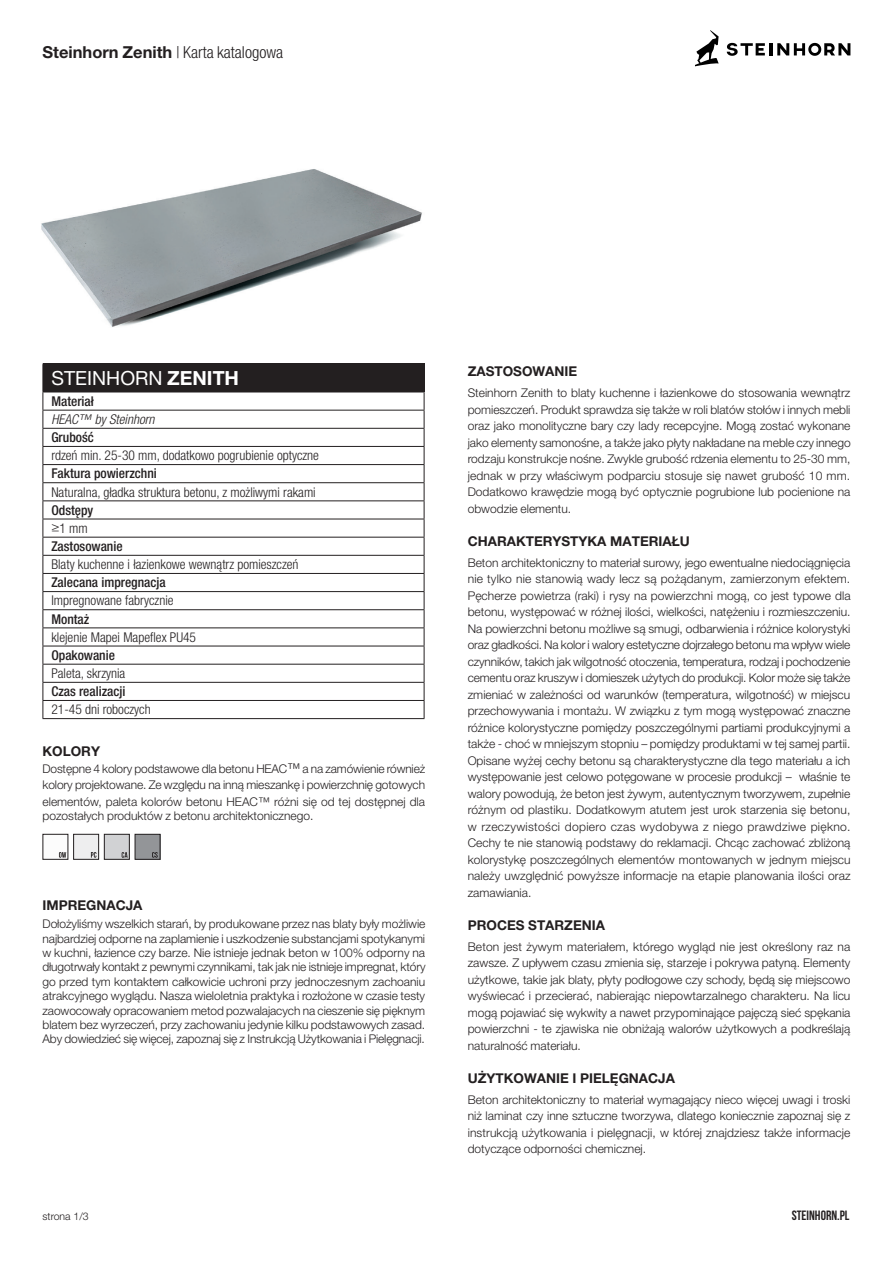
<style>
.page{position:relative;width:893px;height:1263px;background:#fff}
.page>*{position:absolute;margin:0;border:0;box-sizing:border-box;transform-origin:0 0}
.Akapit_szeroki{font:19.5px "Helvetica Neue LT Pro";color:#fff}
.t1{font:300 condensed 16.5px "Helvetica Neue LT Pro";color:#231f20}
.t2{font:300 condensed 13.5px "Helvetica Neue LT Pro";color:#231f20}
.t3{font:500 condensed 13.5px "Helvetica Neue LT Pro";color:#231f20}
.Tytuł_bold_kapitalik{font:700 13.5px "Helvetica Neue LT Pro";color:#231f20}
.t4{font:italic 300 condensed 13.5px "Helvetica Neue LT Pro";color:#231f20}
.t5{font:13.5px "Bebas Neue";color:#231f20}
.Akapit_wąski{font:300 12px/16.5px "Helvetica Neue LT Pro";color:#231f20;text-align:justify}
.t6{font:300 10.5px "Helvetica Neue LT Pro";color:#231f20}
.s1{font-weight:700;font-stretch:normal}
.s2{font-weight:700}
.s3{font-size:13.5px}
</style>
<div class="page">
<svg style="left:727px;top:43px;width:38px;height:13px"></svg>
<hr style="left:769px;top:43px;width:4px;height:12px;background:#000">
<svg style="left:695px;top:30px;width:24px;height:36px"></svg>
<svg style="left:777px;top:43px;width:73px;height:13px"></svg>
<div style="left:43px;top:364px;width:381px;height:28px;background:#231f20"></div>
<hr style="left:43px;top:392px;width:381px;height:1px;background:#231f20">
<hr style="left:43px;top:410px;width:381px;height:1px;background:#231f20">
<hr style="left:43px;top:428px;width:381px;height:1px;background:#231f20">
<hr style="left:43px;top:446px;width:381px;height:1px;background:#231f20">
<hr style="left:43px;top:464px;width:381px;height:1px;background:#231f20">
<hr style="left:43px;top:482px;width:381px;height:1px;background:#231f20">
<hr style="left:43px;top:500px;width:381px;height:1px;background:#231f20">
<hr style="left:43px;top:519px;width:381px;height:1px;background:#231f20">
<hr style="left:43px;top:537px;width:381px;height:1px;background:#231f20">
<hr style="left:43px;top:555px;width:381px;height:1px;background:#231f20">
<hr style="left:43px;top:573px;width:381px;height:1px;background:#231f20">
<hr style="left:43px;top:591px;width:381px;height:1px;background:#231f20">
<hr style="left:43px;top:609px;width:381px;height:1px;background:#231f20">
<hr style="left:43px;top:627px;width:381px;height:1px;background:#231f20">
<hr style="left:43px;top:646px;width:381px;height:1px;background:#231f20">
<hr style="left:43px;top:664px;width:381px;height:1px;background:#231f20">
<hr style="left:43px;top:682px;width:381px;height:1px;background:#231f20">
<hr style="left:43px;top:700px;width:381px;height:1px;background:#231f20">
<svg style="left:43px;top:392px;width:1px;height:326px"></svg>
<svg style="left:424px;top:364px;width:1px;height:354px"></svg>
<hr style="left:43px;top:718px;width:381px;height:1px;background:#231f20">
<div style="left:43px;top:834px;width:25px;height:26px;border:1px solid #231f20"></div>
<div style="left:74px;top:834px;width:25px;height:25px;background:#eeeeef"></div>
<div style="left:73px;top:834px;width:26px;height:26px;border:1px solid #231f20"></div>
<div style="left:104px;top:834px;width:25px;height:25px;background:#d1d2d4"></div>
<div style="left:104px;top:834px;width:26px;height:26px;border:1px solid #231f20"></div>
<div style="left:135px;top:834px;width:25px;height:25px;background:#939598"></div>
<div style="left:135px;top:834px;width:25px;height:26px;border:1px solid #231f20"></div>
<svg style="left:59px;top:852px;width:7px;height:6px"></svg>
<svg style="left:91px;top:852px;width:5px;height:6px"></svg>
<svg style="left:122px;top:852px;width:6px;height:6px"></svg>
<svg style="left:152px;top:852px;width:6px;height:6px"></svg>
<img style="left:41px;top:169px;width:381px;height:158px">
<h2 class="t1" style="left:43px;top:43px;width:242px"><span class="s1">Steinhorn Zenith</span> | Karta katalogowa</h2>
<p class="Akapit_szeroki" style="left:51px;top:366px;width:189px">STEINHORN <span class="s2">ZENITH</span></p>
<p class="t3" style="left:51px;top:393px;width:44px">Materiał</p>
<p class="t4" style="left:51px;top:411px;width:105px">HEAC™ by Steinhorn</p>
<p class="t3" style="left:51px;top:429px;width:44px">Grubość</p>
<p class="t2" style="left:51px;top:448px;width:269px">rdzeń min. 25-30 mm, dodatkowo pogrubienie optyczne</p>
<p class="t3" style="left:51px;top:466px;width:107px">Faktura powierzchni</p>
<p class="t2" style="left:51px;top:484px;width:266px">Naturalna, gładka struktura betonu, z możliwymi rakami</p>
<p class="t3" style="left:51px;top:502px;width:43px">Odstępy</p>
<p class="t2" style="left:51px;top:520px;width:38px">≥1 mm</p>
<p class="t3" style="left:51px;top:538px;width:73px">Zastosowanie</p>
<p class="t2" style="left:51px;top:557px;width:249px">Blaty kuchenne i łazienkowe wewnątrz pomieszczeń</p>
<p class="t3" style="left:51px;top:574px;width:116px">Zalecana impregnacja</p>
<p class="t2" style="left:51px;top:593px;width:124px">Impregnowane fabrycznie</p>
<p class="t3" style="left:51px;top:611px;width:39px">Montaż</p>
<p class="t2" style="left:51px;top:629px;width:146px">klejenie Mapei Mapeflex PU45</p>
<p class="t3" style="left:51px;top:647px;width:65px">Opakowanie</p>
<p class="t2" style="left:51px;top:665px;width:75px">Paleta, skrzynia</p>
<p class="t3" style="left:51px;top:683px;width:76px">Czas realizacji</p>
<p class="t2" style="left:51px;top:702px;width:101px">21-45 dni roboczych</p>
<p class="Tytuł_bold_kapitalik" style="left:43px;top:743px;width:59px">KOLORY</p>
<p class="Akapit_wąski" style="left:43px;top:760px;width:384px">Dostępne 4 kolory podstawowe dla betonu HEAC<span class="s3">™</span> a na zamówienie również kolory projektowane. Ze względu na inną mieszankę i powierzchnię gotowych elementów, paleta kolorów betonu HEAC™ różni się od tej dostępnej dla</p>
<p class="Akapit_wąski" style="left:43px;top:807px;width:272px">pozostałych produktów z betonu architektonicznego.</p>
<p class="Tytuł_bold_kapitalik" style="left:43px;top:896px;width:101px">IMPREGNACJA</p>
<p class="Akapit_wąski" style="left:43px;top:916px;width:385px;line-height:14.4px">Dołożyliśmy wszelkich starań, by produkowane przez nas blaty były możliwie najbardziej odporne na zaplamienie i uszkodzenie substancjami spotykanymi w kuchni, łazience czy barze. Nie istnieje jednak beton w 100% odporny na długotrwały kontakt z pewnymi czynnikami, tak jak nie istnieje impregnat, który go przed tym kontaktem całkowicie uchroni przy jednoczesnym zachoaniu atrakcyjnego wyglądu. Nasza wieloletnia praktyka i rozłożone w czasie testy zaowocowały opracowaniem metod pozwalajacych na cieszenie się pięknym blatem bez wyrzeczeń, przy zachowaniu jedynie kilku podstawowych zasad.<br>Aby dowiedzieć się więcej, zapoznaj się z Instrukcją Użytkowania i Pielęgnacji.</p>
<p class="Tytuł_bold_kapitalik" style="left:468px;top:363px;width:111px">ZASTOSOWANIE</p>
<p class="Akapit_wąski" style="left:468px;top:384px;width:384px">Steinhorn Zenith to blaty kuchenne i łazienkowe do stosowania wewnątrz pomieszczeń. Produkt sprawdza się także w roli blatów stołów i innych mebli oraz jako monolityczne bary czy lady recepcyjne. Mogą zostać wykonane jako elementy samonośne, a także jako płyty nakładane na meble czy innego rodzaju konstrukcje nośne. Zwykle grubość rdzenia elementu to 25-30 mm, jednak w przy właściwym podparciu stosuje się nawet grubość 10 mm.<br>Dodatkowo krawędzie mogą być optycznie pogrubione lub pocienione na obwodzie elementu.</p>
<p class="Tytuł_bold_kapitalik" style="left:468px;top:533px;width:223px">CHARAKTERYSTYKA MATERIAŁU</p>
<p class="Akapit_wąski" style="left:468px;top:554px;width:384px">Beton architektoniczny to materiał surowy, jego ewentualne niedociągnięcia nie tylko nie stanowią wady lecz są pożądanym, zamierzonym efektem.<br>Pęcherze powietrza (raki) i rysy na powierzchni mogą, co jest typowe dla betonu, występować w różnej ilości, wielkości, natężeniu i rozmieszczeniu.<br>Na powierzchni betonu możliwe są smugi, odbarwienia i różnice kolorystyki oraz gładkości. Na kolor i walory estetyczne dojrzałego betonu ma wpływ wiele czynników, takich jak wilgotność otoczenia, temperatura, rodzaj i pochodzenie cementu oraz kruszyw i domieszek użytych do produkcji. Kolor może się także zmieniać w zależności od warunków (temperatura, wilgotność) w miejscu przechowywania i montażu. W związku z tym mogą występować znaczne różnice kolorystyczne pomiędzy poszczególnymi partiami produkcyjnymi a także - choć w mniejszym stopniu – pomiędzy produktami w tej samej partii.<br>Opisane wyżej cechy betonu są charakterystyczne dla tego materiału a ich występowanie jest celowo potęgowane w procesie produkcji – właśnie te walory powodują, że beton jest żywym, autentycznym tworzywem, zupełnie różnym od plastiku. Dodatkowym atutem jest urok starzenia się betonu, w rzeczywistości dopiero czas wydobywa z niego prawdziwe piękno.<br>Cechy te nie stanowią podstawy do reklamacji. Chcąc zachować zbliżoną kolorystykę poszczególnych elementów montowanych w jednym miejscu należy uwzględnić powyższe informacje na etapie planowania ilości oraz zamawiania.</p>
<p class="Tytuł_bold_kapitalik" style="left:468px;top:917px;width:139px">PROCES STARZENIA</p>
<p class="Akapit_wąski" style="left:468px;top:938px;width:384px">Beton jest żywym materiałem, którego wygląd nie jest określony raz na zawsze. Z upływem czasu zmienia się, starzeje i pokrywa patyną. Elementy użytkowe, takie jak blaty, płyty podłogowe czy schody, będą się miejscowo wyświecać i przecierać, nabierając niepowtarzalnego charakteru. Na licu mogą pojawiać się wykwity a nawet przypominające pajęczą sieć spękania powierzchni - te zjawiska nie obniżają walorów użytkowych a podkreślają naturalność materiału.</p>
<p class="Tytuł_bold_kapitalik" style="left:468px;top:1070px;width:209px">UŻYTKOWANIE I PIELĘGNACJA</p>
<p class="Akapit_wąski" style="left:468px;top:1091px;width:384px">Beton architektoniczny to materiał wymagający nieco więcej uwagi i troski niż laminat czy inne sztuczne tworzywa, dlatego koniecznie zapoznaj się z instrukcją użytkowania i pielęgnacji, w której znajdziesz także informacje dotyczące odporności chemicznej.</p>
<p class="t6" style="left:43px;top:1210px;width:48px">strona 1/3</p>
<p class="t5" style="left:792px;top:1208px;width:59px">STEINHORN.pl</p>
</div>
